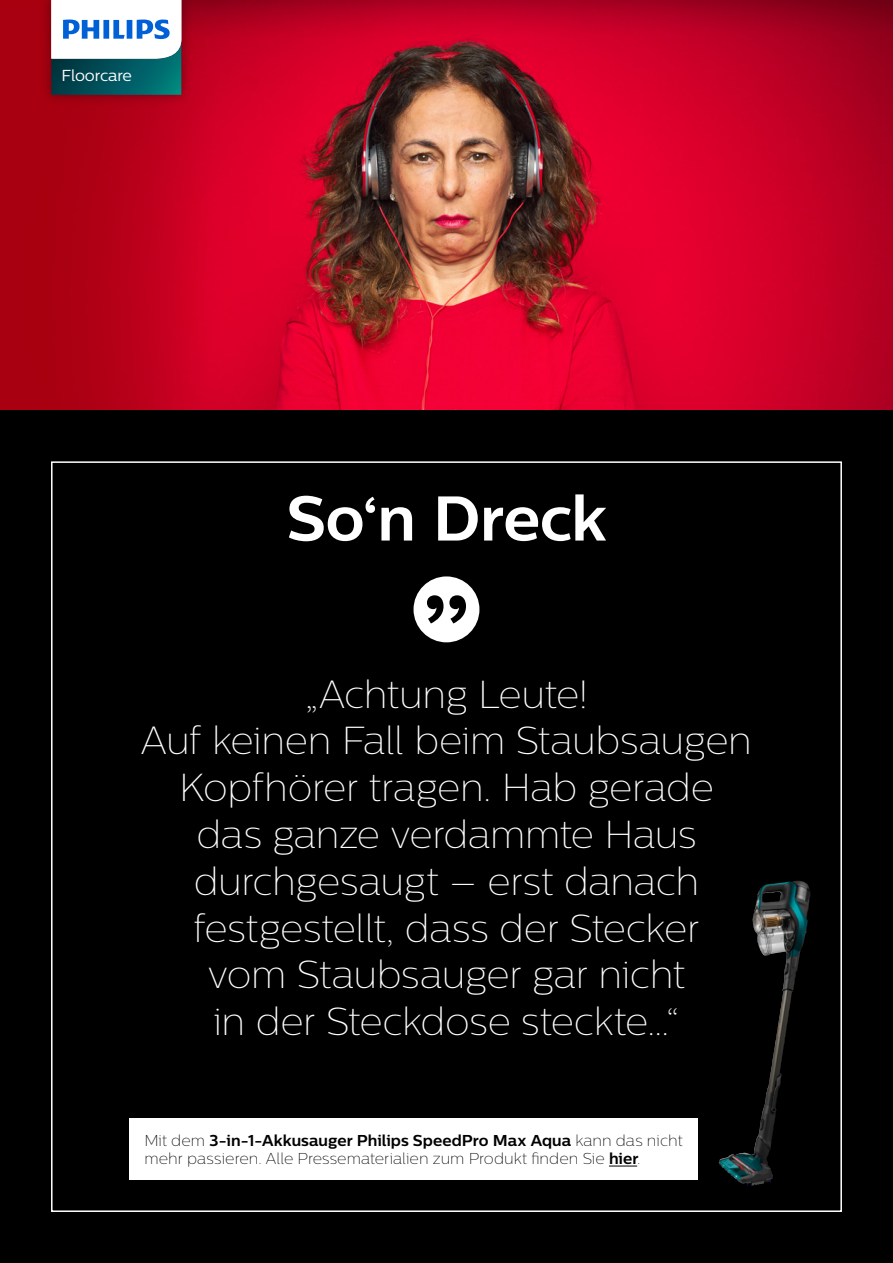
<style>
.page{position:relative;width:893px;height:1263px;background:#fff}
.page>*{position:absolute;margin:0;border:0;box-sizing:border-box;transform-origin:0 0}
.t1{font:700 63px "Centrale Sans";letter-spacing:-.01em;color:#fff}
.t2{font:100 39px/46.8px "Centrale Sans";letter-spacing:-.01em;color:#fff;text-align:center}
.t3{font:15.9px "Centrale Sans";letter-spacing:-.01em;color:#fff}
.t4{font:100 15.75px/18.9px "Centrale Sans";letter-spacing:.005em;color:#000}
.s1{font-weight:700}
</style>
<div class="page">
<img style="left:0;top:0;width:893px;height:410px">
<div style="left:0;top:410px;width:893px;height:853px;background:#000"></div>
<img style="left:753px;top:881px;width:43px;height:138px">
<div style="left:414px;top:576px;width:65px;height:66px;background:#fff;border-radius:50%"></div>
<svg style="left:427px;top:595px;width:39px;height:28px"></svg>
<img style="left:36px;top:0;width:161px;height:111px">
<svg style="left:51px;top:0;width:130px;height:95px"></svg>
<div style="left:129px;top:1118px;width:569px;height:62px;background:#fff"></div>
<svg style="left:609px;top:1166px;width:28px;height:1px"></svg>
<p class="t3" style="left:62px;top:66px;width:72px">Floorcare</p>
<h1 class="t1" style="left:286px;top:480px;width:322px">So‘n Dreck</h1>
<p class="t2" style="left:141px;top:670px;width:613px">„Achtung Leute!<br>Auf keinen Fall beim Staubsaugen<br>Kopfhörer tragen. Hab gerade<br>das ganze verdammte Haus durchgesaugt – erst danach festgestellt, dass der Stecker<br>vom Staubsauger gar nicht<br>in der Steckdose steckte...“</p>
<p class="t4" style="left:144px;top:1130px;width:540px">Mit dem <span class="s1">3-in-1-Akkusauger Philips SpeedPro Max Aqua</span> kann das nicht mehr passieren. Alle Pressematerialien zum Produkt finden Sie <span class="s1">hier</span>.</p>
</div>
